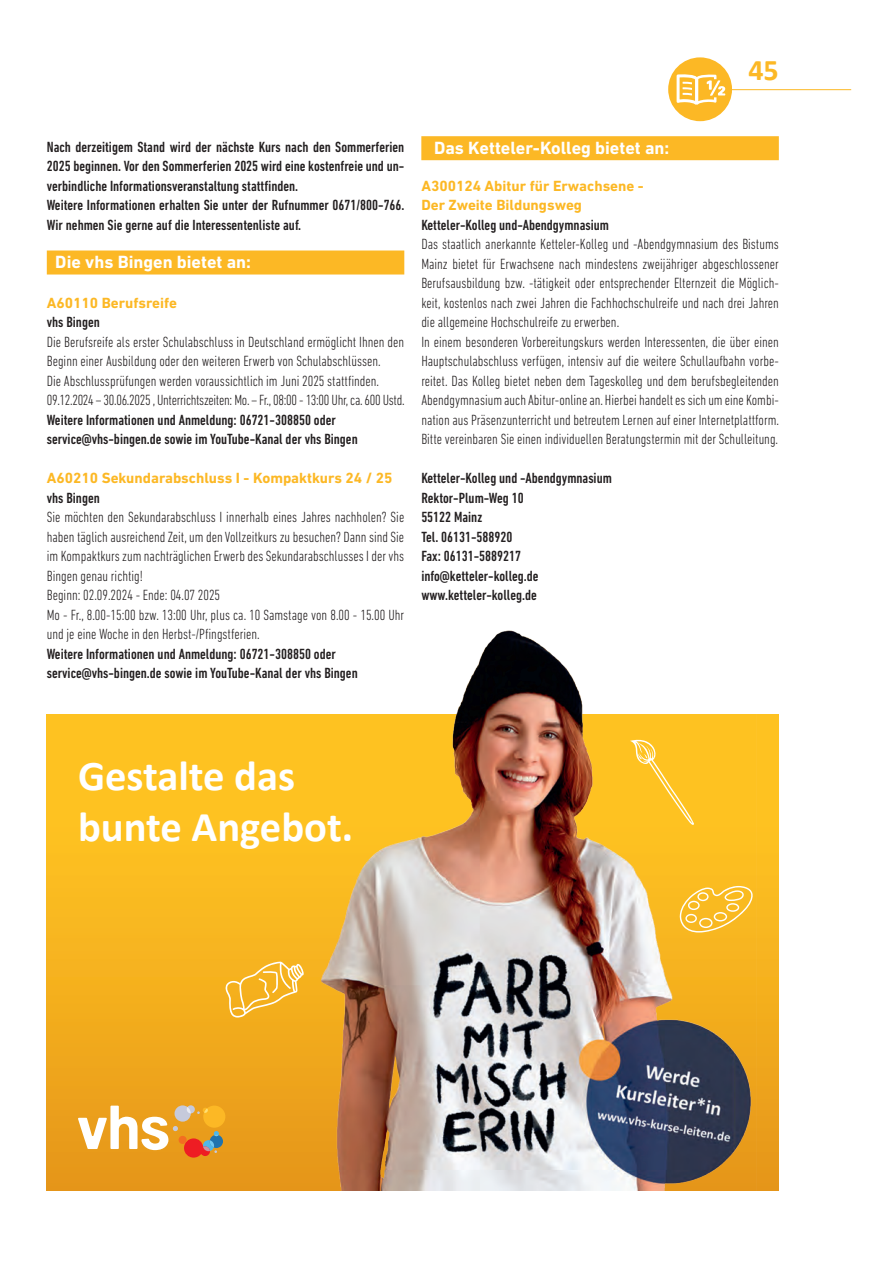
<style>
.page{position:relative;width:881px;height:1263px;background:#fff}
.page>*{position:absolute;margin:0;border:0;box-sizing:border-box;transform-origin:0 0}
.t1{font:700 42.6px/51px "Calibri";color:#fff}
.t2{font:700 30px "Calibri";color:#fcb825}
.t3{font:700 18px "DIN Next LT Pro";color:#fff}
.t4{font:300 condensed 15px/19.5px "DIN Next LT Pro";color:#231f20}
.t5{font:500 condensed 15px/19.5px "DIN Next LT Pro";color:#231f20}
.t6{font:700 15px/19.5px "DIN Next LT Pro";color:#fcb825}
</style>
<div class="page">
<div style="left:47px;top:250px;width:357px;height:24px;background:#fcb825"></div>
<div style="left:421px;top:136px;width:357px;height:24px;background:#fcb825"></div>
<hr style="left:729px;top:89px;width:121px;height:1px;background:#fcb825">
<div style="left:668px;top:57px;width:63px;height:64px;background:#fcb825;border-radius:50%"></div>
<svg style="left:676px;top:74px;width:49px;height:31px"></svg>
<div style="left:47px;top:714px;width:731px;height:477px;background:#fec221"></div>
<div style="left:47px;top:824px;width:731px;height:367px;background:linear-gradient(to bottom,#ffc422,#e69619)"></div>
<img style="left:297px;top:630px;width:459px;height:561px">
<svg style="left:78px;top:1105px;width:147px;height:52px"></svg>
<svg style="left:225px;top:961px;width:78px;height:56px"></svg>
<svg style="left:679px;top:886px;width:74px;height:46px"></svg>
<svg style="left:629px;top:739px;width:65px;height:86px"></svg>
<h2 class="t2" style="left:748px;top:51px;width:32px">45</h2>
<p class="t5" style="left:47px;top:137px;width:359px">Nach derzeitigem Stand wird der nächste Kurs nach den Sommerferien 2025 beginnen. Vor den Sommerferien 2025 wird eine kostenfreie und un&shy;verbindliche Informationsveranstaltung stattfinden.<br>Weitere Informationen erhalten Sie unter der Rufnummer 0671/800-766.<br>Wir nehmen Sie gerne auf die Interessentenliste auf.</p>
<p class="t3" style="left:55px;top:251px;width:197px">Die vhs Bingen bietet an:</p>
<p class="t6" style="left:47px;top:293px;width:132px">A60110 Berufsreife</p>
<p class="t5" style="left:47px;top:312px;width:54px">vhs Bingen</p>
<p class="t4" style="left:47px;top:332px;width:359px">Die Berufsreife als erster Schulabschluss in Deutschland ermöglicht Ihnen den Beginn einer Ausbildung oder den weiteren Erwerb von Schulabschlüssen.<br>Die Abschlussprüfungen werden voraussichtlich im Juni 2025 stattfinden.<br>09.12.2024 – 30.06.2025 , Unterrichtszeiten: Mo. – Fr., 08:00 - 13:00 Uhr, ca. 600 Ustd.</p>
<p class="t5" style="left:47px;top:410px;width:312px">Weitere Informationen und Anmeldung: 06721-308850 oder service@vhs-bingen.de sowie im YouTube-Kanal der vhs Bingen</p>
<p class="t6" style="left:47px;top:468px;width:347px">A60210 Sekundarabschluss I - Kompaktkurs 24 / 25</p>
<p class="t5" style="left:47px;top:488px;width:54px">vhs Bingen</p>
<p class="t4" style="left:47px;top:507px;width:359px">Sie möchten den Sekundarabschluss I innerhalb eines Jahres nachholen? Sie haben täglich ausreichend Zeit, um den Vollzeitkurs zu besuchen? Dann sind Sie im Kompaktkurs zum nachträglichen Erwerb des Sekundarabschlusses I der vhs Bingen genau richtig!<br>Beginn: 02.09.2024 - Ende: 04.07 2025<br>Mo - Fr., 8.00-15:00 bzw. 13:00 Uhr, plus ca. 10 Samstage von 8.00 - 15.00 Uhr und je eine Woche in den Herbst-/Pfingstferien.</p>
<p class="t5" style="left:47px;top:644px;width:312px">Weitere Informationen und Anmeldung: 06721-308850 oder service@vhs-bingen.de sowie im YouTube-Kanal der vhs Bingen</p>
<p class="t3" style="left:434px;top:137px;width:237px">Das Ketteler-Kolleg bietet an:</p>
<p class="t6" style="left:421px;top:176px;width:224px">A300124 Abitur für Erwachsene -<br>Der Zweite Bildungsweg</p>
<p class="t5" style="left:421px;top:215px;width:189px">Ketteler-Kolleg und-Abendgymnasium</p>
<p class="t4" style="left:421px;top:234px;width:359px">Das staatlich anerkannte Ketteler-Kolleg und -Abendgymnasium des Bistums Mainz bietet für Erwachsene nach mindestens zweijähriger abgeschlossener Berufsausbildung bzw. -tätigkeit oder entsprechender Elternzeit die Möglich&shy;keit, kostenlos nach zwei Jahren die Fachhochschulreife und nach drei Jahren die allgemeine Hochschulreife zu erwerben.<br>In einem besonderen Vorbereitungskurs werden Interessenten, die über einen Hauptschulabschluss verfügen, intensiv auf die weitere Schullaufbahn vorbe&shy;reitet. Das Kolleg bietet neben dem Tageskolleg und dem berufsbegleitenden Abendgymnasium auch Abitur-online an. Hierbei handelt es sich um eine Kombi&shy;nation aus Präsenzunterricht und betreutem Lernen auf einer Internetplattform.<br>Bitte vereinbaren Sie einen individuellen Beratungstermin mit der Schulleitung.</p>
<p class="t5" style="left:421px;top:468px;width:192px">Ketteler-Kolleg und -Abendgymnasium<br>Rektor-Plum-Weg 10<br>55122 Mainz<br>Tel. 06131-588920<br>Fax: 06131-5889217 info@ketteler-kolleg.de www.ketteler‑kolleg.de</p>
<h1 class="t1" style="left:78px;top:749px;width:277px">Gestalte das bunte Angebot.</h1>
</div>
